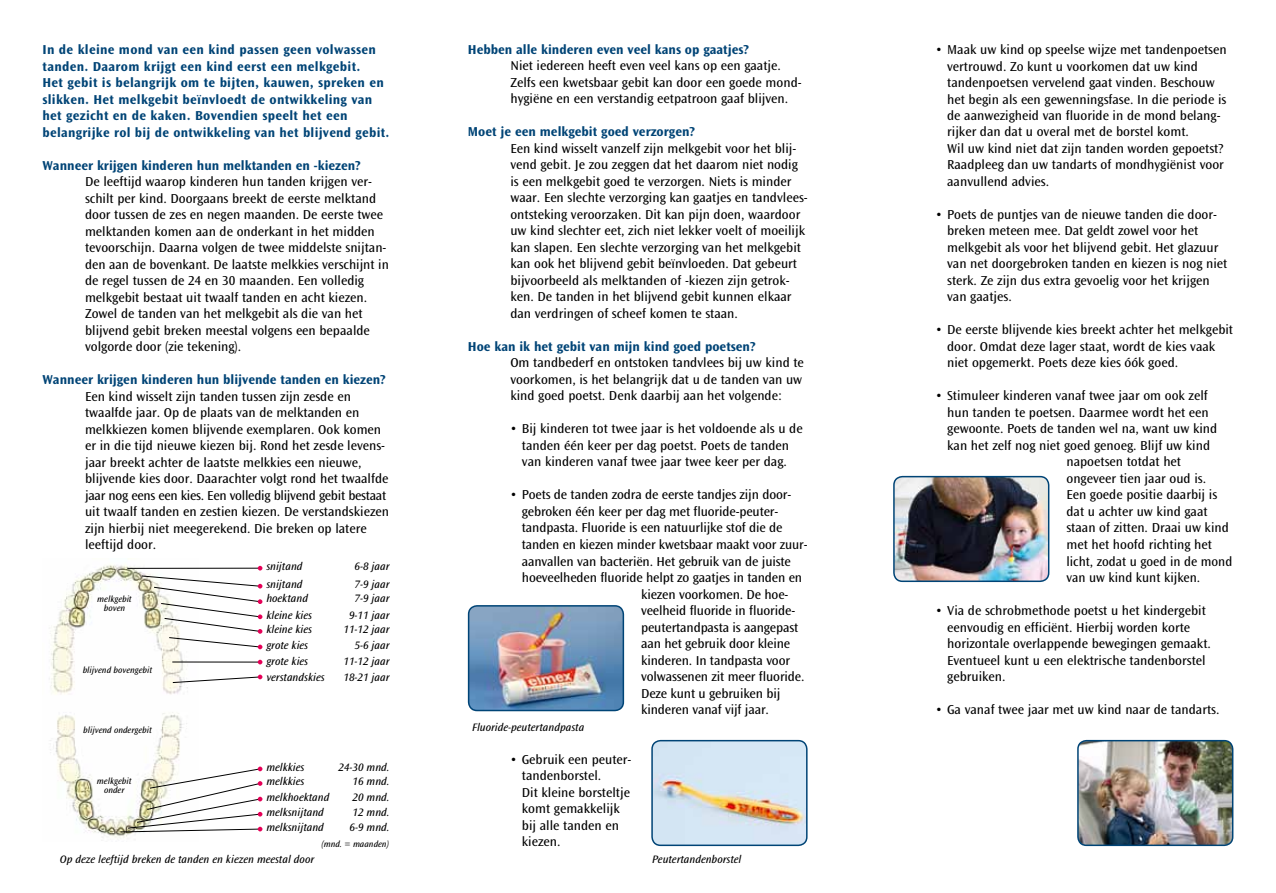
<style>
.page{position:relative;width:1276px;height:893px;background:#fff}
.page>*{position:absolute;margin:0;border:0;box-sizing:border-box;transform-origin:0 0}
.t1{font:13.5px/16.5px "Ocean Sans Std";color:#000}
.t2{font:700 13.5px/16.5px "Ocean Sans Std";letter-spacing:.02em;color:#004476}
.t3{font:700 13.5px "Ocean Sans Std";color:#004476}
.t4{font:italic 11.25px "Ocean Sans Std";color:#000}
.t5{font:italic 9px/9px "Ocean Sans Std";color:#000;text-align:center}
</style>
<div class="page">
<img style="left:49px;top:565px;width:149px;height:273px">
<hr style="left:127px;top:568px;width:133px;height:1px;background:#000">
<svg style="left:141px;top:566px;width:121px;height:83px"></svg>
<hr style="left:172px;top:662px;width:88px;height:1px;background:#000">
<svg style="left:258px;top:660px;width:4px;height:4px"></svg>
<svg style="left:172px;top:675px;width:90px;height:8px"></svg>
<svg style="left:120px;top:767px;width:142px;height:65px"></svg>
<img style="left:652px;top:741px;width:155px;height:104px">
<div style="left:651px;top:740px;width:156px;height:106px;border:2px solid #004476;border-radius:9px"></div>
<img style="left:1078px;top:741px;width:154px;height:104px">
<div style="left:1077px;top:740px;width:156px;height:106px;border:2px solid #004476;border-radius:9px"></div>
<img style="left:894px;top:477px;width:154px;height:104px">
<div style="left:893px;top:476px;width:156px;height:106px;border:2px solid #004476;border-radius:9px"></div>
<img style="left:468px;top:606px;width:155px;height:104px">
<div style="left:468px;top:605px;width:156px;height:106px;border:2px solid #004476;border-radius:9px"></div>
<p class="t2" style="left:43px;top:41px;width:348px">In de kleine mond van een kind passen geen volwassen tanden. Daarom krijgt een kind eerst een melkgebit.<br>Het gebit is belangrijk om te bijten, kauwen, spreken en slikken. Het melkgebit beïnvloedt de ontwikkeling van het gezicht en de kaken. Bovendien speelt het een belangrijke rol bij de ontwikkeling van het blijvend gebit.</p>
<p class="t3" style="left:43px;top:157px;width:320px">Wanneer krijgen kinderen hun melktanden en -kiezen?</p>
<p class="t1" style="left:85px;top:173px;width:305px">De leeftijd waarop kinderen hun tanden krijgen ver&shy;schilt per kind. Doorgaans breekt de eerste melktand door tussen de zes en negen maanden. De eerste twee melktanden komen aan de onderkant in het midden tevoorschijn. Daarna volgen de twee middelste snijtan&shy;den aan de bovenkant. De laatste melkkies verschijnt in de regel tussen de 24 en 30 maanden. Een volledig melkgebit bestaat uit twaalf tanden en acht kiezen.<br>Zowel de tanden van het melkgebit als die van het blijvend gebit breken meestal volgens een bepaalde volgorde door (zie tekening).</p>
<p class="t3" style="left:43px;top:372px;width:345px">Wanneer krijgen kinderen hun blijvende tanden en kiezen?</p>
<p class="t1" style="left:85px;top:388px;width:305px">Een kind wisselt zijn tanden tussen zijn zesde en twaalfde jaar. Op de plaats van de melktanden en melkkiezen komen blijvende exemplaren. Ook komen er in die tijd nieuwe kiezen bij. Rond het zesde levens&shy;jaar breekt achter de laatste melkkies een nieuwe, blijvende kies door. Daarachter volgt rond het twaalfde jaar nog eens een kies. Een volledig blijvend gebit bestaat uit twaalf tanden en zestien kiezen. De verstandskiezen zijn hierbij niet meegerekend. Die breken op latere leeftijd door.</p>
<p class="t5" style="left:97px;top:594px;width:36px">melkgebit boven</p>
<p class="t5" style="left:83px;top:665px;width:71px">blijvend bovengebit</p>
<p class="t5" style="left:83px;top:726px;width:70px">blijvend ondergebit</p>
<p class="t5" style="left:97px;top:777px;width:36px">melkgebit onder</p>
<p class="t4" style="left:266px;top:560px;width:38px">snijtand</p>
<p class="t4" style="left:355px;top:560px;width:37px">6-8 jaar</p>
<p class="t4" style="left:266px;top:578px;width:38px">snijtand</p>
<p class="t4" style="left:355px;top:578px;width:37px">7-9 jaar</p>
<p class="t4" style="left:266px;top:592px;width:43px">hoektand</p>
<p class="t4" style="left:355px;top:592px;width:37px">7-9 jaar</p>
<p class="t4" style="left:266px;top:609px;width:47px">kleine kies</p>
<p class="t4" style="left:349px;top:609px;width:42px">9-11 jaar</p>
<p class="t4" style="left:266px;top:623px;width:47px">kleine kies</p>
<p class="t4" style="left:343px;top:623px;width:48px">11-12 jaar</p>
<p class="t4" style="left:266px;top:639px;width:43px">grote kies</p>
<p class="t4" style="left:355px;top:639px;width:37px">5-6 jaar</p>
<p class="t4" style="left:266px;top:655px;width:43px">grote kies</p>
<p class="t4" style="left:343px;top:655px;width:48px">11-12 jaar</p>
<p class="t4" style="left:266px;top:671px;width:60px">verstandskies</p>
<p class="t4" style="left:343px;top:671px;width:48px">18-21 jaar</p>
<p class="t4" style="left:266px;top:761px;width:39px">melkkies</p>
<p class="t4" style="left:338px;top:761px;width:53px">24-30 mnd.</p>
<p class="t4" style="left:266px;top:775px;width:39px">melkkies</p>
<p class="t4" style="left:352px;top:775px;width:39px">16 mnd.</p>
<p class="t4" style="left:266px;top:791px;width:65px">melkhoektand</p>
<p class="t4" style="left:352px;top:791px;width:39px">20 mnd.</p>
<p class="t4" style="left:266px;top:806px;width:59px">melksnijtand</p>
<p class="t4" style="left:352px;top:806px;width:39px">12 mnd.</p>
<p class="t4" style="left:266px;top:821px;width:59px">melksnijtand</p>
<p class="t4" style="left:349px;top:821px;width:42px">6-9 mnd.</p>
<p class="t5" style="left:321px;top:840px;width:69px">(mnd. = maanden)</p>
<p class="t4" style="left:60px;top:853px;width:256px">Op deze leeftijd breken de tanden en kiezen meestal door</p>
<p class="t3" style="left:468px;top:42px;width:283px">Hebben alle kinderen even veel kans op gaatjes?</p>
<p class="t1" style="left:510px;top:58px;width:293px">Niet iedereen heeft even veel kans op een gaatje.<br>Zelfs een kwetsbaar gebit kan door een goede mond&shy;hygiëne en een verstandig eetpatroon gaaf blijven.</p>
<p class="t3" style="left:468px;top:124px;width:229px">Moet je een melkgebit goed verzorgen?</p>
<p class="t1" style="left:510px;top:140px;width:299px">Een kind wisselt vanzelf zijn melkgebit voor het blij&shy;vend gebit. Je zou zeggen dat het daarom niet nodig is een melkgebit goed te verzorgen. Niets is minder waar. Een slechte verzorging kan gaatjes en tandvlees&shy;ontsteking veroorzaken. Dit kan pijn doen, waardoor uw kind slechter eet, zich niet lekker voelt of moeilijk kan slapen. Een slechte verzorging van het melkgebit kan ook het blijvend gebit beïnvloeden. Dat gebeurt bijvoorbeeld als melktanden of -kiezen zijn getrok&shy;ken. De tanden in het blijvend gebit kunnen elkaar dan verdringen of scheef komen te staan.</p>
<p class="t3" style="left:468px;top:339px;width:289px">Hoe kan ik het gebit van mijn kind goed poetsen?</p>
<p class="t1" style="left:510px;top:355px;width:295px;text-align:justify">Om tandbederf en ontstoken tandvlees bij uw kind te voorkomen, is het belangrijk dat u de tanden van uw kind goed poetst. Denk daarbij aan het volgende:</p>
<p class="t1" style="left:510px;top:421px;width:294px;text-align:center">• Bij kinderen tot twee jaar is het voldoende als u de tanden één keer per dag poetst. Poets de tanden<br>van kinderen vanaf twee jaar twee keer per dag.</p>
<p class="t1" style="left:510px;top:487px;width:281px">• Poets de tanden zodra de eerste tandjes zijn door-</p>
<p class="t1" style="left:522px;top:503px;width:257px">gebroken één keer per dag met fluoride-peuter-</p>
<p class="t1" style="left:522px;top:520px;width:262px">tandpasta. Fluoride is een natuurlijke stof die de</p>
<p class="t1" style="left:522px;top:536px;width:286px">tanden en kiezen minder kwetsbaar maakt voor zuur-</p>
<p class="t1" style="left:522px;top:553px;width:270px">aanvallen van bacteriën. Het gebruik van de juiste</p>
<p class="t1" style="left:522px;top:569px;width:282px">hoeveelheden fluoride helpt zo gaatjes in tanden en</p>
<p class="t1" style="left:641px;top:586px;width:149px">kiezen voorkomen. De hoe-</p>
<p class="t1" style="left:641px;top:602px;width:156px">veelheid fluoride in fluoride-</p>
<p class="t1" style="left:641px;top:619px;width:159px">peutertandpasta is aangepast</p>
<p class="t1" style="left:641px;top:635px;width:151px">aan het gebruik door kleine</p>
<p class="t1" style="left:641px;top:652px;width:150px">kinderen. In tandpasta voor</p>
<p class="t1" style="left:641px;top:668px;width:165px">volwassenen zit meer fluoride.</p>
<p class="t1" style="left:641px;top:685px;width:141px">Deze kunt u gebruiken bij</p>
<p class="t1" style="left:641px;top:701px;width:129px">kinderen vanaf vijf jaar.</p>
<p class="t1" style="left:522px;top:751px;width:111px;text-indent:-11px">• Gebruik een peuter&shy;tandenborstel.<br>Dit kleine borsteltje komt gemakkelijk bij alle tanden en kiezen.</p>
<p class="t4" style="left:472px;top:721px;width:114px">Fluoride-peutertandpasta</p>
<p class="t4" style="left:652px;top:853px;width:91px">Peutertandenborstel</p>
<p class="t1" style="left:947px;top:41px;width:281px;text-indent:-11px">• Maak uw kind op speelse wijze met tandenpoetsen vertrouwd. Zo kunt u voorkomen dat uw kind tandenpoetsen vervelend gaat vinden. Beschouw het begin als een gewenningsfase. In die periode is de aanwezigheid van fluoride in de mond belang&shy;rijker dan dat u overal met de borstel komt.<br>Wil uw kind niet dat zijn tanden worden gepoetst?<br>Raadpleeg dan uw tandarts of mondhygiënist voor aanvullend advies.</p>
<p class="t1" style="left:947px;top:206px;width:282px;text-indent:-11px">• Poets de puntjes van de nieuwe tanden die door&shy;breken meteen mee. Dat geldt zowel voor het melkgebit als voor het blijvend gebit. Het glazuur van net doorgebroken tanden en kiezen is nog niet sterk. Ze zijn dus extra gevoelig voor het krijgen van gaatjes.</p>
<p class="t1" style="left:947px;top:322px;width:287px;text-indent:-11px">• De eerste blijvende kies breekt achter het melkgebit door. Omdat deze lager staat, wordt de kies vaak niet opgemerkt. Poets deze kies óók goed.</p>
<p class="t1" style="left:935px;top:388px;width:274px">• Stimuleer kinderen vanaf twee jaar om ook zelf</p>
<p class="t1" style="left:947px;top:404px;width:263px">hun tanden te poetsen. Daarmee wordt het een</p>
<p class="t1" style="left:947px;top:421px;width:271px">gewoonte. Poets de tanden wel na, want uw kind</p>
<p class="t1" style="left:947px;top:437px;width:264px">kan het zelf nog niet goed genoeg. Blijf uw kind</p>
<p class="t1" style="left:1066px;top:454px;width:116px">napoetsen totdat het</p>
<p class="t1" style="left:1066px;top:470px;width:141px">ongeveer tien jaar oud is.</p>
<p class="t1" style="left:1066px;top:487px;width:152px">Een goede positie daarbij is</p>
<p class="t1" style="left:1066px;top:503px;width:143px">dat u achter uw kind gaat</p>
<p class="t1" style="left:1066px;top:520px;width:164px">staan of zitten. Draai uw kind</p>
<p class="t1" style="left:1066px;top:536px;width:147px">met het hoofd richting het</p>
<p class="t1" style="left:1066px;top:553px;width:167px">licht, zodat u goed in de mond</p>
<p class="t1" style="left:1066px;top:569px;width:135px">van uw kind kunt kijken.</p>
<p class="t1" style="left:947px;top:602px;width:265px;text-indent:-11px">• Via de schrobmethode poetst u het kindergebit eenvoudig en efficiënt. Hierbij worden korte horizontale overlappende bewegingen gemaakt.<br>Eventueel kunt u een elektrische tandenborstel gebruiken.</p>
<p class="t1" style="left:935px;top:701px;width:285px">• Ga vanaf twee jaar met uw kind naar de tandarts.</p>
</div>
